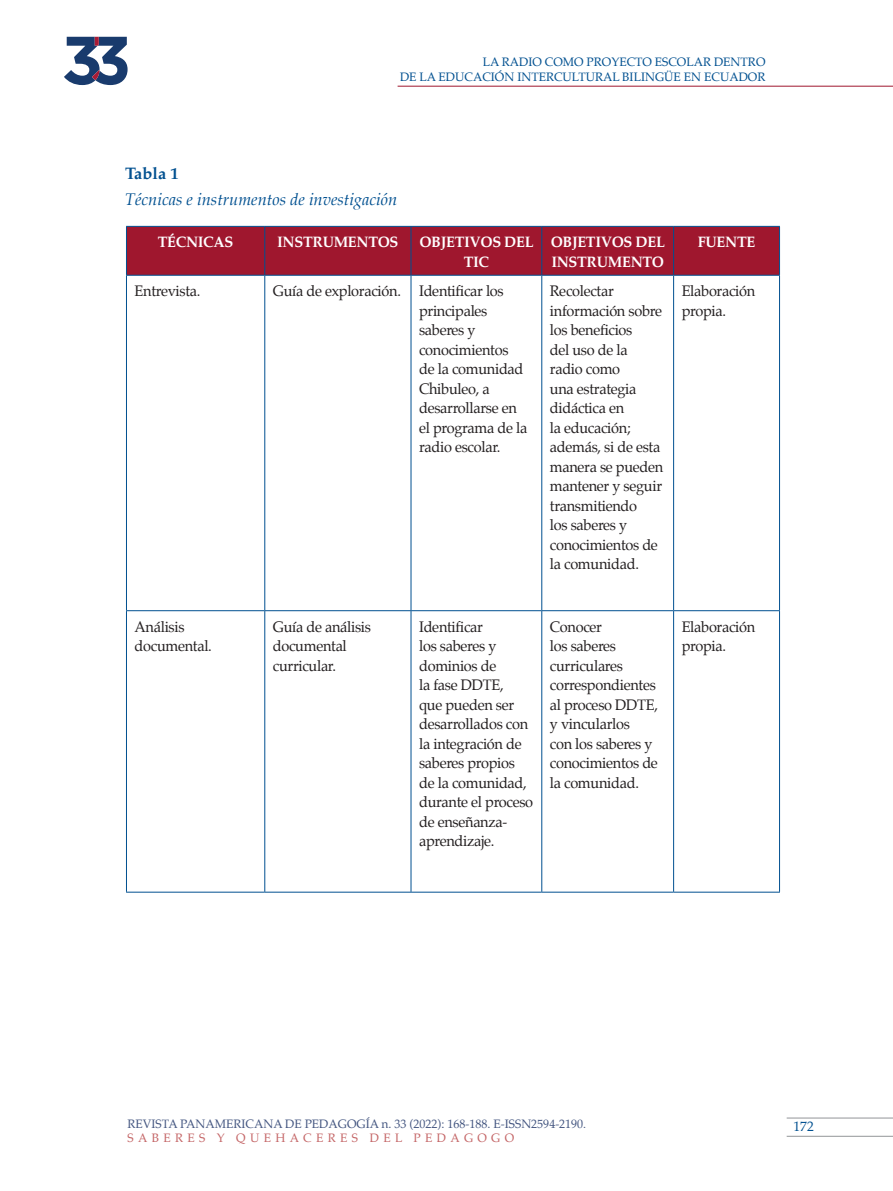
<style>
.page{position:relative;width:893px;height:1191px;background:#fff}
.page>*{position:absolute;margin:0;border:0;box-sizing:border-box;transform-origin:0 0}
.Cabecitas{font:italic 16.5px "Palatino";color:#005090}
.Cabecitas-2{font:700 16.5px "Palatino";color:#005090}
.t1{font:15px/19.5px "Palatino";letter-spacing:-.02em;color:#231f20}
.t2{font:700 15px/19.5px "Palatino";letter-spacing:-.02em;color:#fff;text-align:center}
.t3{font:13.5px "Palatino";color:#005090}
.TITULOS{font:12px "Palatino";color:#005090}
.t4{font:12px "Palatino";color:#435580}
.t5{font:12px "Palatino";letter-spacing:.36em;color:#c46566}
.s1{font-size:11.1px}
</style>
<div class="page">
<hr style="left:787px;top:1117px;width:106px;height:1px;background:#939598">
<hr style="left:787px;top:1135px;width:106px;height:1px;background:#939598">
<div style="left:127px;top:227px;width:652px;height:48px;background:#9f172e"></div>
<hr style="left:126px;top:226px;width:139px;height:1px;background:#005090">
<hr style="left:126px;top:227px;width:1px;height:48px;background:#005090">
<hr style="left:265px;top:226px;width:146px;height:1px;background:#005090">
<hr style="left:264px;top:227px;width:1px;height:48px;background:#005090">
<hr style="left:411px;top:226px;width:131px;height:1px;background:#005090">
<hr style="left:411px;top:227px;width:1px;height:48px;background:#005090">
<hr style="left:542px;top:226px;width:132px;height:1px;background:#005090">
<hr style="left:541px;top:227px;width:1px;height:48px;background:#005090">
<hr style="left:674px;top:226px;width:106px;height:1px;background:#005090">
<hr style="left:673px;top:227px;width:1px;height:48px;background:#005090">
<hr style="left:779px;top:227px;width:1px;height:48px;background:#005090">
<hr style="left:126px;top:275px;width:139px;height:1px;background:#005090">
<hr style="left:126px;top:276px;width:1px;height:334px;background:#005090">
<hr style="left:265px;top:275px;width:146px;height:1px;background:#005090">
<hr style="left:264px;top:276px;width:1px;height:334px;background:#005090">
<hr style="left:411px;top:275px;width:131px;height:1px;background:#005090">
<hr style="left:411px;top:276px;width:1px;height:334px;background:#005090">
<hr style="left:542px;top:275px;width:132px;height:1px;background:#005090">
<hr style="left:541px;top:276px;width:1px;height:334px;background:#005090">
<hr style="left:674px;top:275px;width:106px;height:1px;background:#005090">
<hr style="left:673px;top:276px;width:1px;height:334px;background:#005090">
<hr style="left:779px;top:276px;width:1px;height:334px;background:#005090">
<hr style="left:126px;top:610px;width:139px;height:1px;background:#005090">
<hr style="left:126px;top:611px;width:1px;height:280px;background:#005090">
<hr style="left:265px;top:610px;width:146px;height:1px;background:#005090">
<hr style="left:264px;top:611px;width:1px;height:280px;background:#005090">
<hr style="left:411px;top:610px;width:131px;height:1px;background:#005090">
<hr style="left:411px;top:611px;width:1px;height:280px;background:#005090">
<hr style="left:542px;top:610px;width:132px;height:1px;background:#005090">
<hr style="left:541px;top:611px;width:1px;height:280px;background:#005090">
<hr style="left:674px;top:610px;width:106px;height:1px;background:#005090">
<hr style="left:673px;top:611px;width:1px;height:280px;background:#005090">
<hr style="left:779px;top:611px;width:1px;height:280px;background:#005090">
<hr style="left:126px;top:891px;width:139px;height:1px;background:#005090">
<hr style="left:265px;top:891px;width:146px;height:1px;background:#005090">
<hr style="left:411px;top:891px;width:131px;height:1px;background:#005090">
<hr style="left:542px;top:891px;width:132px;height:1px;background:#005090">
<hr style="left:674px;top:891px;width:106px;height:1px;background:#005090">
<svg style="left:64px;top:37px;width:64px;height:48px"></svg>
<hr style="left:398px;top:86px;width:495px;height:1px;background:#9f172e">
<p class="TITULOS" style="left:483px;top:54px;width:284px">LA RADIO COMO PROYECTO ESCOLAR DENTRO</p>
<p class="TITULOS" style="left:400px;top:69px;width:367px">DE LA EDUCACIÓN INTERCULTURAL BILINGÜE EN ECUADOR</p>
<p class="Cabecitas-2" style="left:125px;top:164px;width:55px">Tabla 1</p>
<p class="Cabecitas" style="left:125px;top:190px;width:274px">Técnicas e instrumentos de investigación</p>
<p class="t2" style="left:158px;top:234px;width:77px">TÉCNICAS</p>
<p class="t2" style="left:277px;top:234px;width:123px">INSTRUMENTOS</p>
<p class="t2" style="left:419px;top:234px;width:116px">OBJETIVOS DEL<br>TIC</p>
<p class="t2" style="left:551px;top:234px;width:116px;text-align:left">OBJETIVOS DEL<br>INSTRUMENTO</p>
<p class="t2" style="left:698px;top:234px;width:59px">FUENTE</p>
<p class="t1" style="left:135px;top:282px;width:67px">Entrevista.</p>
<p class="t1" style="left:273px;top:282px;width:130px">Guía de exploración.</p>
<p class="t1" style="left:419px;top:282px;width:110px">Identificar los principales saberes y conocimientos de la comunidad<br>Chibuleo, a desarrollarse en el programa de la radio escolar.</p>
<p class="t1" style="left:550px;top:282px;width:115px">Recolectar información sobre los beneficios<br>del uso de la radio como<br>una estrategia didáctica en<br>la educación; además, si de esta manera se pueden mantener y seguir transmitiendo<br>los saberes y conocimientos de la comunidad.</p>
<p class="t1" style="left:682px;top:282px;width:75px">Elaboración propia.</p>
<p class="t1" style="left:135px;top:618px;width:79px">Análisis documental.</p>
<p class="t1" style="left:273px;top:618px;width:100px">Guía de análisis documental curricular.</p>
<p class="t1" style="left:419px;top:618px;width:116px">Identificar<br>los saberes y dominios de<br>la fase DDTE,<br>que pueden ser desarrollados con la integración de saberes propios de la comunidad, durante el proceso de enseñanza&shy;aprendizaje.</p>
<p class="t1" style="left:550px;top:618px;width:110px">Conocer<br>los saberes curriculares correspondientes al proceso DDTE, y vincularlos<br>con los saberes y conocimientos de la comunidad.</p>
<p class="t1" style="left:682px;top:618px;width:75px">Elaboración propia.</p>
<p class="t4" style="left:128px;top:1115px;width:460px">REVISTA PANAMERICANA DE PEDAGOGÍA n. 33 (2022): 168-188. E-ISSN2594-2190<span class="s1">.</span></p>
<p class="t5" style="left:128px;top:1130px;width:388px">SABERES Y QUEHACERES DEL PEDAGOGO</p>
<p class="t3" style="left:793px;top:1117px;width:22px">172</p>
</div>
